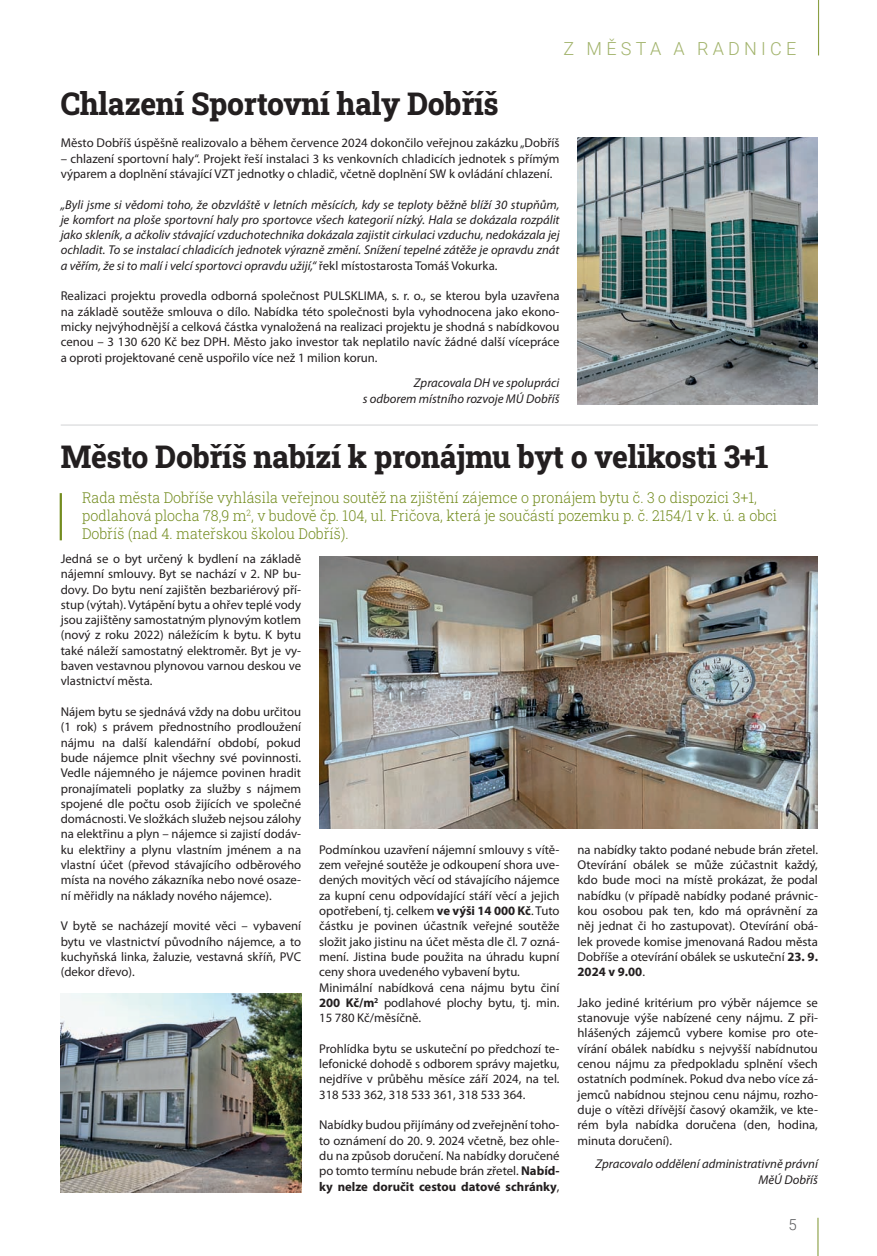
<style>
.page{position:relative;width:877px;height:1256px;background:#fff}
.page>*{position:absolute;margin:0;border:0;box-sizing:border-box;transform-origin:0 0}
.t1{font:800 31.5px "Roboto Slab";letter-spacing:-.01em;color:#231f20;scale:.95 1}
.t2{font:300 18px "Roboto";letter-spacing:.235em;color:#a3b46d}
.t3{font:300 15px/18px "Roboto Slab";color:#738c1f;scale:.95 1}
.t4{font:300 15px "Roboto";color:#57585a}
.t5{font:12.75px/15.3px "Myriad Pro";color:#231f20;text-align:justify}
.t6{font:italic 12.75px/15.3px "Myriad Pro";color:#231f20;text-align:right}
.s1{font-style:normal}
.s2{font-weight:700}
</style>
<div class="page">
<hr style="left:818px;top:0;width:1px;height:55px;background:#8b9f44">
<hr style="left:817px;top:1217px;width:1px;height:38px;background:#8b9f44">
<img style="left:577px;top:138px;width:241px;height:266px">
<img style="left:61px;top:993px;width:240px;height:199px">
<img style="left:319px;top:556px;width:499px;height:272px">
<hr style="left:61px;top:424px;width:757px;height:1px;background:#d1d2d4">
<hr style="left:60px;top:493px;width:2px;height:47px;background:#738c1f">
<h2 class="t2" style="left:563px;top:36px;width:234px">Z MĚSTA A RADNICE</h2>
<h1 class="t1" style="left:61px;top:82px;width:462px">Chlazení Sportovní haly Dobříš</h1>
<p class="t5" style="left:61px;top:135px;width:500px">Město Dobříš úspěšně realizovalo a během července 2024 dokončilo veřejnou zakázku „Dobříš</p>
<p class="t5" style="left:61px;top:150px;width:500px">– chlazení sportovní haly“. Projekt řeší instalaci 3 ks venkovních chladicích jednotek s přímým výparem a doplnění stávající VZT jednotky o chladič, včetně doplnění SW k ovládání chlazení.</p>
<p class="t6" style="left:61px;top:196px;width:500px;text-align:justify">„Byli jsme si vědomi toho, že obzvláště v letních měsících, kdy se teploty běžně blíží 30 stupňům, je komfort na ploše sportovní haly pro sportovce všech kategorií nízký. Hala se dokázala rozpálit jako skleník, a ačkoliv stávající vzduchotechnika dokázala zajistit cirkulaci vzduchu, nedokázala jej ochladit. To se instalací chladicích jednotek výrazně změní. Snížení tepelné zátěže je opravdu znát a věřím, že si to malí i velcí sportovci opravdu užijí,“ <span class="s1">řekl místostarosta Tomáš Vokurka.</span></p>
<p class="t5" style="left:61px;top:288px;width:500px">Realizaci projektu provedla odborná společnost PULSKLIMA, s. r. o., se kterou byla uzavřena na základě soutěže smlouva o dílo. Nabídka této společnosti byla vyhodnocena jako ekono&shy;micky nejvýhodnější a celková částka vynaložená na realizaci projektu je shodná s nabídkovou cenou – 3 130 620 Kč bez DPH. Město jako investor tak neplatilo navíc žádné další vícepráce a oproti projektované ceně uspořilo více než 1 milion korun.</p>
<p class="t6" style="left:363px;top:375px;width:198px">Zpracovala DH ve spolupráci<br>s odborem místního rozvoje MÚ Dobříš</p>
<h1 class="t1" style="left:61px;top:435px;width:746px">Město Dobříš nabízí k pronájmu byt o velikosti 3+1</h1>
<p class="t3" style="left:82px;top:488px;width:733px">Rada města Dobříše vyhlásila veřejnou soutěž na zjištění zájemce o pronájem bytu č. 3 o dispozici 3+1, podlahová plocha 78,9 m<sup>2</sup>, v budově čp. 104, ul. Fričova, která je součástí pozemku p. č. 2154/1 v k. ú. a obci<br>Dobříš (nad 4. mateřskou školou Dobříš).</p>
<p class="t5" style="left:61px;top:551px;width:242px">Jedná se o byt určený k bydlení na základě nájemní smlouvy. Byt se nachází v 2. NP bu&shy;dovy. Do bytu není zajištěn bezbariérový pří&shy;stup (výtah). Vytápění bytu a ohřev teplé vody jsou zajištěny samostatným plynovým kotlem (nový z roku 2022) náležícím k bytu. K bytu také náleží samostatný elektroměr. Byt je vy&shy;baven vestavnou plynovou varnou deskou ve vlastnictví města.</p>
<p class="t5" style="left:61px;top:704px;width:242px">Nájem bytu se sjednává vždy na dobu určitou (1 rok) s právem přednostního prodloužení nájmu na další kalendářní období, pokud bude nájemce plnit všechny své povinnosti.<br>Vedle nájemného je nájemce povinen hradit pronajímateli poplatky za služby s nájmem spojené dle počtu osob žijících ve společné domácnosti. Ve složkách služeb nejsou zálohy na elektřinu a plyn – nájemce si zajistí dodáv&shy;ku elektřiny a plynu vlastním jménem a na vlastní účet (převod stávajícího odběrového místa na nového zákazníka nebo nové osaze&shy;ní měřidly na náklady nového nájemce).</p>
<p class="t5" style="left:61px;top:918px;width:242px">V bytě se nacházejí movité věci – vybavení bytu ve vlastnictví původního nájemce, a to kuchyňská linka, žaluzie, vestavná skříň, PVC (dekor dřevo).</p>
<p class="t5" style="left:577px;top:841px;width:242px">na nabídky takto podané nebude brán zřetel.<br>Otevírání obálek se může zúčastnit každý, kdo bude moci na místě prokázat, že podal nabídku (v případě nabídky podané právnic&shy;kou osobou pak ten, kdo má oprávnění za něj jednat či ho zastupovat). Otevírání obá&shy;lek provede komise jmenovaná Radou města Dobříše a otevírání obálek se uskuteční <span class="s2">23. 9.<br>2024 v 9.00</span>.</p>
<p class="t5" style="left:577px;top:994px;width:242px">Jako jediné kritérium pro výběr nájemce se stanovuje výše nabízené ceny nájmu. Z při&shy;hlášených zájemců vybere komise pro ote&shy;vírání obálek nabídku s nejvyšší nabídnutou cenou nájmu za předpokladu splnění všech ostatních podmínek. Pokud dva nebo více zá&shy;jemců nabídnou stejnou cenu nájmu, rozho&shy;duje o vítězi dřívější časový okamžik, ve kte&shy;rém byla nabídka doručena (den, hodina, minuta doručení).</p>
<p class="t6" style="left:595px;top:1156px;width:224px">Zpracovalo oddělení administrativně právní<br>MěÚ Dobříš</p>
<p class="t5" style="left:319px;top:841px;width:242px;text-align:left">Podmínkou uzavření nájemní smlouvy s vítě&shy;zem veřejné soutěže je odkoupení shora uve&shy;dených movitých věcí od stávajícího nájemce za kupní cenu odpovídající stáří věcí a jejich opotřebení, tj. celkem <span class="s2">ve výši 14 000 Kč</span>. Tuto částku je povinen účastník veřejné soutěže složit jako jistinu na účet města dle čl. 7 ozná&shy;mení. Jistina bude použita na úhradu kupní ceny shora uvedeného vybavení bytu.<br>Minimální nabídková cena nájmu bytu činí <span class="s2">200 Kč/m</span><sup>2</sup> podlahové plochy bytu, tj. min.<br>15 780 Kč/měsíčně.</p>
<p class="t5" style="left:319px;top:1040px;width:242px">Prohlídka bytu se uskuteční po předchozí te&shy;lefonické dohodě s odborem správy majetku, nejdříve v průběhu měsíce září 2024, na tel.<br>318 533 362, 318 533 361, 318 533 364.</p>
<p class="t5" style="left:319px;top:1117px;width:242px">Nabídky budou přijímány od zveřejnění toho&shy;to oznámení do 20. 9. 2024 včetně, bez ohle&shy;du na způsob doručení. Na nabídky doručené po tomto termínu nebude brán zřetel. <span class="s2">Nabíd&shy;ky nelze doručit cestou datové schránky</span>,</p>
<p class="t4" style="left:788px;top:1214px;width:10px">5</p>
</div>
